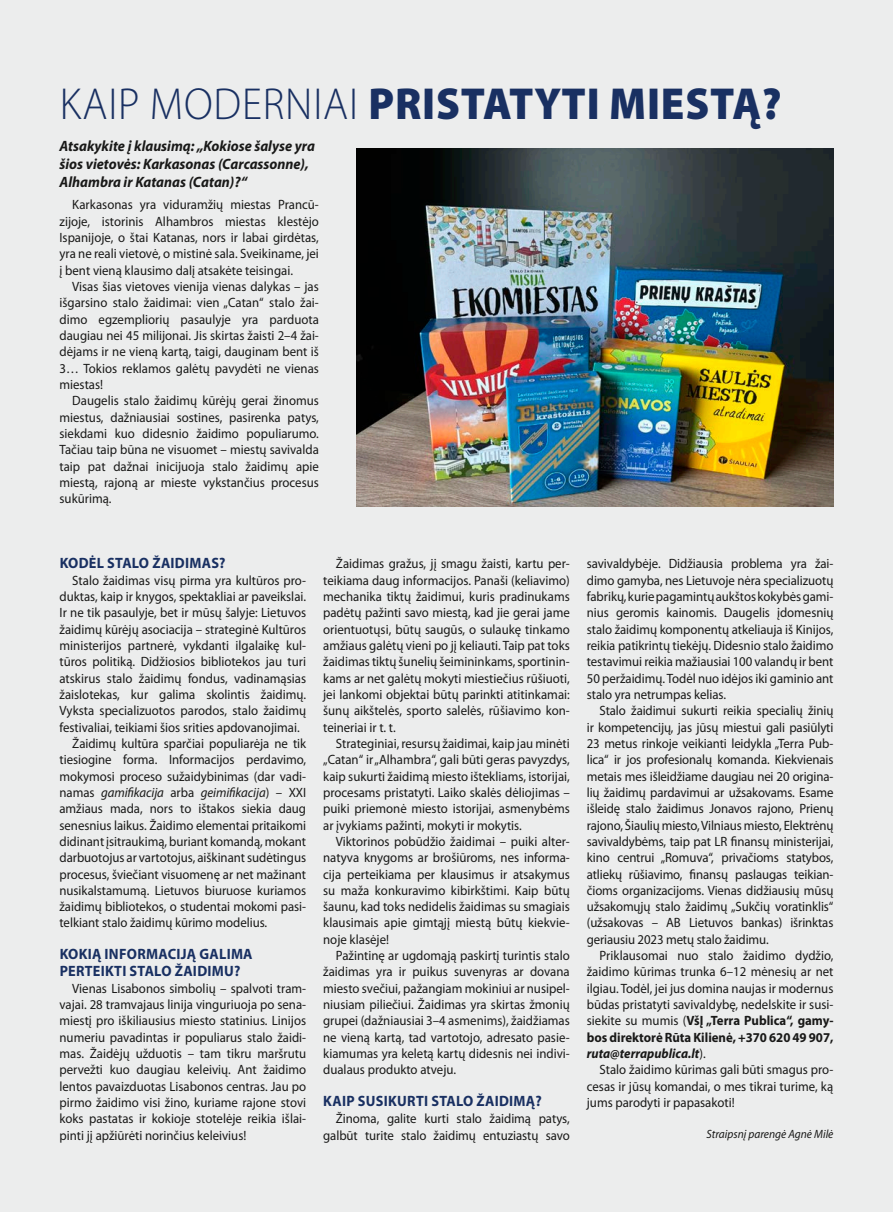
<style>
.page{position:relative;width:893px;height:1212px;background:#e9ebeb}
.page>*{position:absolute;margin:0;border:0;box-sizing:border-box;transform-origin:0 0}
.t1{font:900 45px "Myriad Pro";letter-spacing:.02em;color:#193062;scale:.95 1}
.t2{font:italic 700 15px/18px "Myriad Pro";color:#191918;scale:.95 1}
.t3{font:700 15px/17.2px "Myriad Pro";letter-spacing:.02em;color:#193062;scale:.95 1}
.t4{font:13.5px/16.4px "Myriad Pro";color:#191918;text-align:justify;scale:.95 1}
.t5{font:italic 13.5px "Myriad Pro";letter-spacing:-.005em;color:#191918;scale:.95 1}
.t6{font:italic 12px "Myriad Pro";color:#191918;scale:.95 1}
.s1{font-weight:300}
.s2{font-style:normal}
.s3{font-weight:700}
.s4{font-weight:700;font-style:italic}
</style>
<div class="page">
<img style="left:356px;top:149px;width:477px;height:358px">
<h1 class="t1" style="left:60px;top:74px;width:761px"><span class="s1">KAIP MODERNIAI</span> PRISTATYTI MIESTĄ?</h1>
<p class="t2" style="left:60px;top:136px;width:270px">Atsakykite į klausimą: „Kokiose šalyse yra šios vietovės: Karkasonas (Carcassonne),<br>Alhambra ir Katanas (Catan)?“</p>
<p class="t4" style="left:60px;top:197px;width:275px;text-indent:13px">Karkasonas yra viduramžių miestas Prancū&shy;zijoje, istorinis Alhambros miestas klestėjo Ispanijoje, o štai Katanas, nors ir labai girdėtas, yra ne reali vietovė, o mistinė sala. Sveikiname, jei į bent vieną klausimo dalį atsakėte teisingai.</p>
<p class="t4" style="left:60px;top:278px;width:275px;text-indent:13px">Visas šias vietoves vienija vienas dalykas – jas išgarsino stalo žaidimai: vien „Catan“ stalo žai&shy;dimo egzempliorių pasaulyje yra parduota daugiau nei 45 milijonai. Jis skirtas žaisti 2–4 žai&shy;dėjams ir ne vieną kartą, taigi, dauginam bent iš 3… Tokios reklamos galėtų pavydėti ne vienas miestas!</p>
<p class="t4" style="left:60px;top:392px;width:275px;text-indent:13px">Daugelis stalo žaidimų kūrėjų gerai žinomus miestus, dažniausiai sostines, pasirenka patys, siekdami kuo didesnio žaidimo populiarumo.<br>Tačiau taip būna ne visuomet – miestų savivalda taip pat dažnai inicijuoja stalo žaidimų apie miestą, rajoną ar mieste vykstančius procesus sukūrimą.</p>
<p class="t3" style="left:60px;top:554px;width:176px">KODĖL STALO ŽAIDIMAS?</p>
<p class="t4" style="left:72px;top:572px;width:248px">Stalo žaidimas visų pirma yra kultūros pro-</p>
<p class="t4" style="left:60px;top:588px;width:261px">duktas, kaip ir knygos, spektakliai ar paveikslai.</p>
<p class="t4" style="left:60px;top:604px;width:261px">Ir ne tik pasaulyje, bet ir mūsų šalyje: Lietuvos</p>
<p class="t4" style="left:60px;top:621px;width:261px">žaidimų kūrėjų asociacija – strateginė Kultūros</p>
<p class="t4" style="left:60px;top:637px;width:261px">ministerijos partnerė, vykdanti ilgalaikę kul-</p>
<p class="t4" style="left:60px;top:653px;width:261px">tūros politiką. Didžiosios bibliotekos jau turi</p>
<p class="t4" style="left:60px;top:670px;width:261px">atskirus stalo žaidimų fondus, vadinamąsias</p>
<p class="t4" style="left:60px;top:686px;width:261px">žaislotekas, kur galima skolintis žaidimų.</p>
<p class="t4" style="left:60px;top:702px;width:261px">Vyksta specializuotos parodos, stalo žaidimų</p>
<p class="t4" style="left:60px;top:719px;width:254px">festivaliai, teikiami šios srities apdovanojimai.</p>
<p class="t4" style="left:72px;top:735px;width:248px">Žaidimų kultūra sparčiai populiarėja ne tik</p>
<p class="t4" style="left:60px;top:751px;width:261px">tiesiogine forma. Informacijos perdavimo,</p>
<p class="t4" style="left:60px;top:768px;width:261px">mokymosi proceso sužaidybinimas (dar vadi-</p>
<p class="t5" style="left:60px;top:784px;width:261px"><span class="s2">namas</span> gamifikacija <span class="s2">arba</span> geimifikacija<span class="s2">) – XXI</span></p>
<p class="t4" style="left:60px;top:800px;width:261px">amžiaus mada, nors to ištakos siekia daug</p>
<p class="t4" style="left:60px;top:817px;width:261px">senesnius laikus. Žaidimo elementai pritaikomi</p>
<p class="t4" style="left:60px;top:833px;width:261px">didinant įsitraukimą, buriant komandą, mokant</p>
<p class="t4" style="left:60px;top:849px;width:261px">darbuotojus ar vartotojus, aiškinant sudėtingus</p>
<p class="t4" style="left:60px;top:866px;width:261px">procesus, šviečiant visuomenę ar net mažinant</p>
<p class="t4" style="left:60px;top:882px;width:261px">nusikalstamumą. Lietuvos biuruose kuriamos</p>
<p class="t4" style="left:60px;top:898px;width:261px">žaidimų bibliotekos, o studentai mokomi pasi-</p>
<p class="t4" style="left:60px;top:914px;width:220px">telkiant stalo žaidimų kūrimo modelius.</p>
<p class="t3" style="left:60px;top:944px;width:205px">KOKIĄ INFORMACIJĄ GALIMA<br>PERTEIKTI STALO ŽAIDIMU?</p>
<p class="t4" style="left:60px;top:980px;width:261px;text-indent:13px">Vienas Lisabonos simbolių – spalvoti tram&shy;vajai. 28 tramvajaus linija vinguriuoja po sena&shy;miestį pro iškiliausius miesto statinius. Linijos numeriu pavadintas ir populiarus stalo žaidi&shy;mas. Žaidėjų užduotis – tam tikru maršrutu pervežti kuo daugiau keleivių. Ant žaidimo lentos pavaizduotas Lisabonos centras. Jau po pirmo žaidimo visi žino, kuriame rajone stovi koks pastatas ir kokioje stotelėje reikia išlai&shy;pinti jį apžiūrėti norinčius keleivius!</p>
<p class="t4" style="left:323px;top:555px;width:261px;text-indent:13px">Žaidimas gražus, jį smagu žaisti, kartu per&shy;teikiama daug informacijos. Panaši (keliavimo) mechanika tiktų žaidimui, kuris pradinukams padėtų pažinti savo miestą, kad jie gerai jame orientuotųsi, būtų saugūs, o sulaukę tinkamo amžiaus galėtų vieni po jį keliauti. Taip pat toks žaidimas tiktų šunelių šeimininkams, sportinin&shy;kams ar net galėtų mokyti miestiečius rūšiuoti, jei lankomi objektai būtų parinkti atitinkamai: šunų aikštelės, sporto salelės, rūšiavimo kon&shy;teineriai ir t. t.</p>
<p class="t4" style="left:323px;top:735px;width:261px;text-indent:13px">Strateginiai, resursų žaidimai, kaip jau minėti „Catan“ ir „Alhambra“, gali būti geras pavyzdys, kaip sukurti žaidimą miesto ištekliams, istorijai, procesams pristatyti. Laiko skalės dėliojimas – puiki priemonė miesto istorijai, asmenybėms ar įvykiams pažinti, mokyti ir mokytis.</p>
<p class="t4" style="left:323px;top:833px;width:261px;text-indent:13px">Viktorinos pobūdžio žaidimai – puiki alter&shy;natyva knygoms ar brošiūroms, nes informa&shy;cija perteikiama per klausimus ir atsakymus su maža konkuravimo kibirkštimi. Kaip būtų šaunu, kad toks nedidelis žaidimas su smagiais klausimais apie gimtąjį miestą būtų kiekvie&shy;noje klasėje!</p>
<p class="t4" style="left:323px;top:947px;width:261px;text-indent:13px">Pažintinę ar ugdomąją paskirtį turintis stalo žaidimas yra ir puikus suvenyras ar dovana miesto svečiui, pažangiam mokiniui ar nusipel&shy;niusiam piliečiui. Žaidimas yra skirtas žmonių grupei (dažniausiai 3–4 asmenims), žaidžiamas ne vieną kartą, tad vartotojo, adresato pasie&shy;kiamumas yra keletą kartų didesnis nei indivi&shy;dualaus produkto atveju.</p>
<p class="t3" style="left:323px;top:1091px;width:231px">KAIP SUSIKURTI STALO ŽAIDIMĄ?</p>
<p class="t4" style="left:323px;top:1110px;width:261px;text-align:right">Žinoma, galite kurti stalo žaidimą patys, galbūt turite stalo žaidimų entuziastų savo</p>
<p class="t4" style="left:587px;top:555px;width:261px">savivaldybėje. Didžiausia problema yra žai&shy;dimo gamyba, nes Lietuvoje nėra specializuotų fabrikų, kurie pagamintų aukštos kokybės gami&shy;nius geromis kainomis. Daugelis įdomesnių stalo žaidimų komponentų atkeliauja iš Kinijos, reikia patikrintų tiekėjų. Didesnio stalo žaidimo testavimui reikia mažiausiai 100 valandų ir bent 50 peržaidimų. Todėl nuo idėjos iki gaminio ant stalo yra netrumpas kelias.</p>
<p class="t4" style="left:587px;top:702px;width:261px;text-indent:13px">Stalo žaidimui sukurti reikia specialių žinių ir kompetencijų, jas jūsų miestui gali pasiūlyti 23 metus rinkoje veikianti leidykla „Terra Pub&shy;lica“ ir jos profesionalų komanda. Kiekvienais metais mes išleidžiame daugiau nei 20 origina&shy;lių žaidimų pardavimui ar užsakovams. Esame išleidę stalo žaidimus Jonavos rajono, Prienų rajono, Šiaulių miesto, Vilniaus miesto, Elektrėnų savivaldybėms, taip pat LR finansų ministerijai, kino centrui „Romuva“, privačioms statybos, atliekų rūšiavimo, finansų paslaugas teikian&shy;čioms organizacijoms. Vienas didžiausių mūsų užsakomųjų stalo žaidimų „Sukčių voratinklis“ (užsakovas – AB Lietuvos bankas) išrinktas geriausiu 2023 metų stalo žaidimu.</p>
<p class="t4" style="left:587px;top:947px;width:261px;text-indent:13px">Priklausomai nuo stalo žaidimo dydžio, žaidimo kūrimas trunka 6–12 mėnesių ar net ilgiau. Todėl, jei jus domina naujas ir modernus būdas pristatyti savivaldybę, nedelskite ir susi&shy;siekite su mumis (<span class="s3">VšĮ „Terra Publica“, gamy&shy;bos direktorė Rūta Kilienė, +370 620 49 907, </span><span class="s4">ruta@terrapublica.lt</span>).</p>
<p class="t4" style="left:587px;top:1061px;width:261px;text-indent:13px">Stalo žaidimo kūrimas gali būti smagus pro&shy;cesas ir jūsų komandai, o mes tikrai turime, ką jums parodyti ir papasakoti!</p>
<p class="t6" style="left:707px;top:1127px;width:135px">Straipsnį parengė Agnė Milė</p>
</div>
